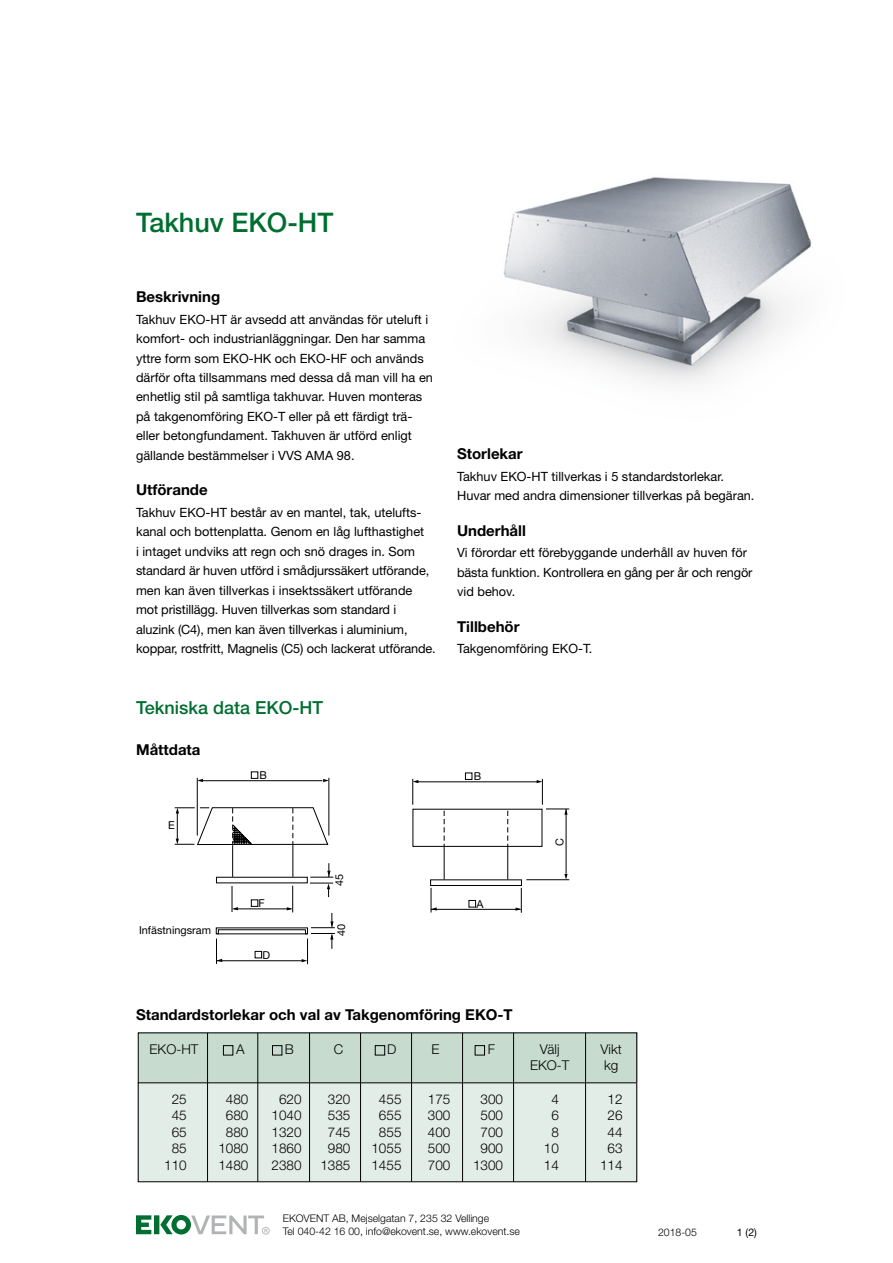
<style>
.page{position:relative;width:893px;height:1263px;background:#fff}
.page>*{position:absolute;margin:0;border:0;box-sizing:border-box;transform-origin:0 0}
.t1{font:500 27px "Helvetica Neue LT Std";color:#006e31}
.t2{font:500 18px "Helvetica Neue LT Std";color:#006e31}
.t3{font:700 15px "Helvetica Neue LT Std";color:#000}
.t4{font:300 13.5px/16.5px "Helvetica Neue LT Std";color:#000}
.t5{font:12.75px/19.5px "Helvetica Neue LT Std";color:#000}
.t6{font:10.95px "Helvetica Neue LT Std";color:#000}
.t7{font:300 10.5px/12.8px "Helvetica Neue LT Std";color:#000}
.t8{font:10.5px "Helvetica Neue LT Std";color:#000}
</style>
<div class="page">
<div style="left:138px;top:1082px;width:500px;height:100px;background:#e3ede7"></div>
<div style="left:138px;top:1033px;width:499px;height:50px;background:#c7dbcf"></div>
<img style="left:503px;top:177px;width:309px;height:207px">
<hr style="left:257px;top:1033px;width:1px;height:149px;background:#000">
<hr style="left:309px;top:1033px;width:1px;height:149px;background:#000">
<hr style="left:360px;top:1033px;width:1px;height:149px;background:#000">
<hr style="left:411px;top:1033px;width:1px;height:149px;background:#000">
<hr style="left:513px;top:1033px;width:1px;height:149px;background:#000">
<hr style="left:207px;top:1033px;width:1px;height:149px;background:#000">
<hr style="left:138px;top:1082px;width:498px;height:1px;background:#000">
<hr style="left:462px;top:1033px;width:1px;height:149px;background:#000">
<hr style="left:585px;top:1033px;width:1px;height:149px;background:#000">
<div style="left:223px;top:1045px;width:10px;height:10px;border:1px solid #000"></div>
<div style="left:375px;top:1045px;width:10px;height:10px;border:1px solid #000"></div>
<div style="left:475px;top:1045px;width:10px;height:10px;border:1px solid #000"></div>
<svg style="left:175px;top:771px;width:160px;height:194px"></svg>
<svg style="left:412px;top:772px;width:157px;height:141px"></svg>
<div style="left:468px;top:900px;width:8px;height:7px;border:1px solid #000"></div>
<div style="left:272px;top:1045px;width:10px;height:10px;border:1px solid #000"></div>
<svg style="left:136px;top:1215px;width:15px;height:19px"></svg>
<div style="left:154px;top:1215px;width:5px;height:19px;background:#006e31"></div>
<svg style="left:160px;top:1215px;width:110px;height:20px"></svg>
<h1 class="t1" style="left:136px;top:206px;width:199px">Takhuv EKO-HT</h1>
<p class="t3" style="left:136px;top:287px;width:86px">Beskrivning</p>
<p class="t5" style="left:136px;top:309px;width:298px">Takhuv EKO-HT är avsedd att användas för uteluft i komfort- och industrianläggningar. Den har samma yttre form som EKO-HK och EKO-HF och används därför ofta tillsammans med dessa då man vill ha en enhetlig stil på samtliga takhuvar. Huven monteras på takgenomföring EKO-T eller på ett färdigt trä&shy;eller betongfundament. Takhuven är utförd enligt gällande bestämmelser i VVS AMA 98.</p>
<p class="t3" style="left:136px;top:481px;width:73px">Utförande</p>
<p class="t5" style="left:136px;top:502px;width:301px">Takhuv EKO-HT består av en mantel, tak, utelufts&shy;kanal och bottenplatta. Genom en låg lufthastighet<br>i intaget undviks att regn och snö drages in. Som standard är huven utförd i smådjurssäkert utförande, men kan även tillverkas i insektssäkert utförande mot pristillägg. Huven tillverkas som standard i aluzink (C4), men kan även tillverkas i aluminium, koppar, rostfritt, Magnelis (C5) och lackerat utförande.</p>
<p class="t6" style="left:384px;top:591px;width:8px">E</p>
<h2 class="t2" style="left:136px;top:697px;width:189px">Tekniska data EKO-HT</h2>
<p class="t3" style="left:136px;top:740px;width:66px">Måttdata</p>
<p class="t6" style="left:259px;top:768px;width:9px">B</p>
<p class="t6" style="left:168px;top:819px;width:8px">E</p>
<p class="t6" style="left:139px;top:924px;width:73px">Infästningsram</p>
<p class="t6" style="left:259px;top:897px;width:8px">F</p>
<p class="t6" style="left:262px;top:948px;width:9px">D</p>
<p class="t6" style="left:333px;top:886px;width:14px;rotate:-90deg">45</p>
<p class="t6" style="left:335px;top:936px;width:14px;rotate:-90deg">40</p>
<p class="t3" style="left:457px;top:445px;width:67px">Storlekar</p>
<p class="t5" style="left:457px;top:466px;width:299px">Takhuv EKO-HT tillverkas i 5 standardstorlekar.<br>Huvar med andra dimensioner tillverkas på begäran.</p>
<p class="t3" style="left:457px;top:521px;width:70px">Underhåll</p>
<p class="t5" style="left:457px;top:543px;width:297px">Vi förordar ett förebyggande underhåll av huven för bästa funktion. Kontrollera en gång per år och rengör vid behov.</p>
<p class="t3" style="left:457px;top:617px;width:64px">Tillbehör</p>
<p class="t5" style="left:457px;top:639px;width:137px">Takgenomföring EKO-T.</p>
<p class="t6" style="left:475px;top:541px;width:9px">B</p>
<p class="t6" style="left:548px;top:659px;width:14px;rotate:-90deg">45</p>
<p class="t6" style="left:474px;top:769px;width:9px">B</p>
<p class="t6" style="left:476px;top:897px;width:9px">A</p>
<p class="t6" style="left:553px;top:845px;width:9px;rotate:-90deg">C</p>
<p class="t3" style="left:136px;top:1006px;width:378px">Standardstorlekar och val av Takgenomföring EKO-T</p>
<p class="t4" style="left:285px;top:1040px;width:11px">B</p>
<p class="t4" style="left:334px;top:1040px;width:11px">C</p>
<p class="t4" style="left:387px;top:1040px;width:11px">D</p>
<p class="t4" style="left:600px;top:1040px;width:23px">Vikt kg</p>
<p class="t4" style="left:150px;top:1040px;width:50px">EKO-HT</p>
<p class="t4" style="left:530px;top:1040px;width:41px;text-align:center">Välj<br>EKO-T</p>
<p class="t4" style="left:236px;top:1040px;width:10px">A</p>
<p class="t4" style="left:431px;top:1040px;width:10px">E</p>
<p class="t4" style="left:488px;top:1040px;width:9px">F</p>
<p class="t4" style="left:172px;top:1090px;width:17px">25</p>
<p class="t4" style="left:226px;top:1090px;width:24px">480</p>
<p class="t4" style="left:279px;top:1090px;width:24px">620</p>
<p class="t4" style="left:328px;top:1090px;width:24px">320</p>
<p class="t4" style="left:379px;top:1090px;width:24px">455</p>
<p class="t4" style="left:428px;top:1090px;width:24px">175</p>
<p class="t4" style="left:481px;top:1090px;width:24px">300</p>
<p class="t4" style="left:551px;top:1090px;width:9px">4</p>
<p class="t4" style="left:608px;top:1090px;width:17px">12</p>
<p class="t4" style="left:172px;top:1107px;width:17px">45</p>
<p class="t4" style="left:226px;top:1107px;width:24px">680</p>
<p class="t4" style="left:272px;top:1107px;width:32px">1040</p>
<p class="t4" style="left:328px;top:1107px;width:24px">535</p>
<p class="t4" style="left:379px;top:1107px;width:24px">655</p>
<p class="t4" style="left:428px;top:1107px;width:24px">300</p>
<p class="t4" style="left:481px;top:1107px;width:24px">500</p>
<p class="t4" style="left:551px;top:1107px;width:9px">6</p>
<p class="t4" style="left:608px;top:1107px;width:17px">26</p>
<p class="t4" style="left:172px;top:1123px;width:17px">65</p>
<p class="t4" style="left:226px;top:1123px;width:24px">880</p>
<p class="t4" style="left:272px;top:1123px;width:32px">1320</p>
<p class="t4" style="left:328px;top:1123px;width:24px">745</p>
<p class="t4" style="left:379px;top:1123px;width:24px">855</p>
<p class="t4" style="left:428px;top:1123px;width:24px">400</p>
<p class="t4" style="left:481px;top:1123px;width:24px">700</p>
<p class="t4" style="left:551px;top:1123px;width:9px">8</p>
<p class="t4" style="left:608px;top:1123px;width:17px">44</p>
<p class="t4" style="left:172px;top:1140px;width:17px">85</p>
<p class="t4" style="left:218px;top:1140px;width:32px">1080</p>
<p class="t4" style="left:272px;top:1140px;width:32px">1860</p>
<p class="t4" style="left:328px;top:1140px;width:24px">980</p>
<p class="t4" style="left:371px;top:1140px;width:32px">1055</p>
<p class="t4" style="left:428px;top:1140px;width:24px">500</p>
<p class="t4" style="left:481px;top:1140px;width:24px">900</p>
<p class="t4" style="left:544px;top:1140px;width:17px">10</p>
<p class="t4" style="left:608px;top:1140px;width:17px">63</p>
<p class="t4" style="left:164px;top:1156px;width:24px">110</p>
<p class="t4" style="left:218px;top:1156px;width:32px">1480</p>
<p class="t4" style="left:272px;top:1156px;width:32px">2380</p>
<p class="t4" style="left:320px;top:1156px;width:32px">1385</p>
<p class="t4" style="left:371px;top:1156px;width:32px">1455</p>
<p class="t4" style="left:428px;top:1156px;width:24px">700</p>
<p class="t4" style="left:473px;top:1156px;width:32px">1300</p>
<p class="t4" style="left:544px;top:1156px;width:17px">14</p>
<p class="t4" style="left:600px;top:1156px;width:24px">114</p>
<p class="t7" style="left:283px;top:1212px;width:239px">EKOVENT AB, Mejselgatan 7, 235 32 Vellinge<br>Tel 040-42 16 00, info@ekovent.se, www.ekovent.se</p>
<p class="t7" style="left:658px;top:1225px;width:40px">2018-05</p>
<p class="t8" style="left:737px;top:1225px;width:22px">1 (2)</p>
</div>
